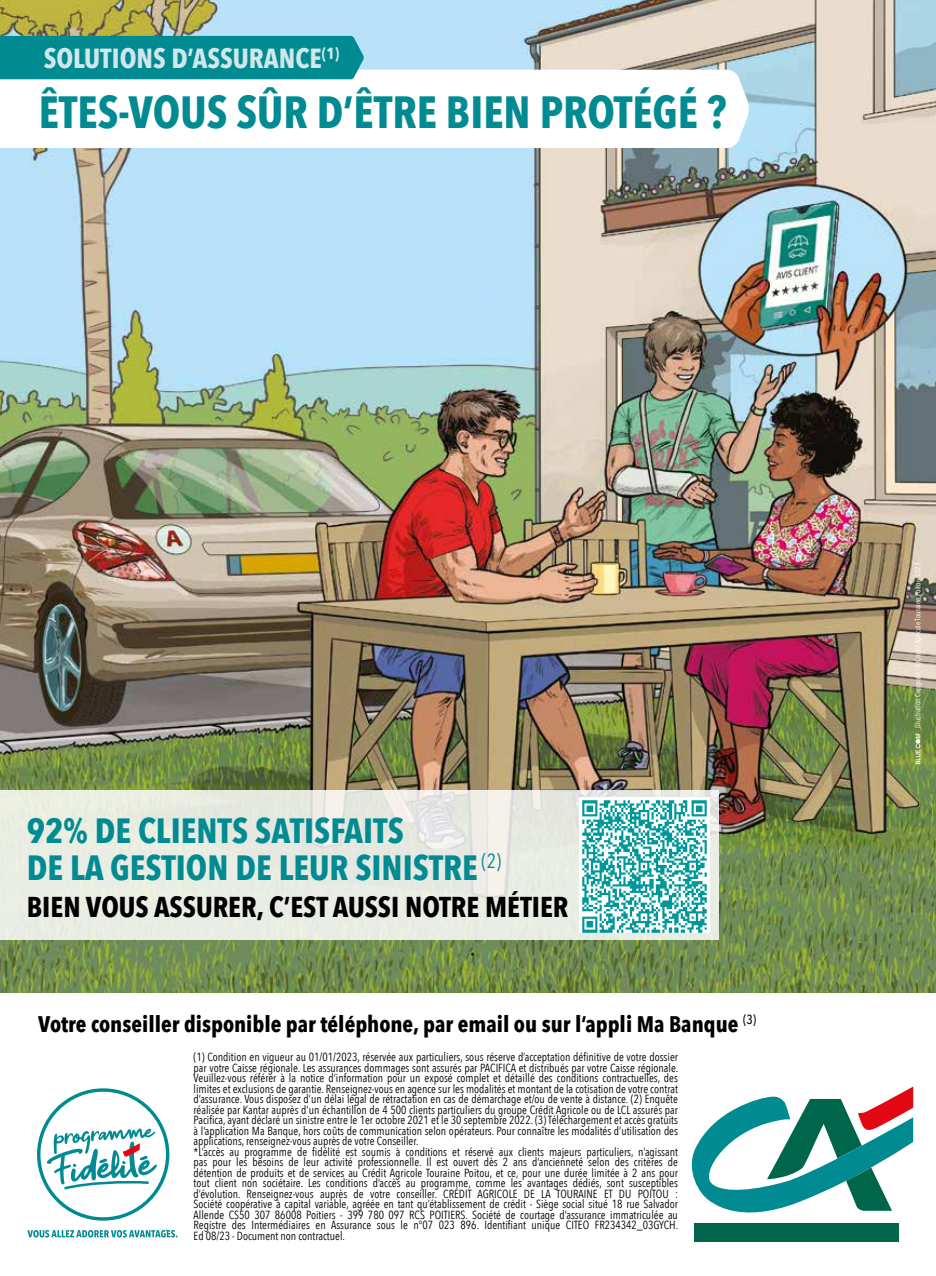
<style>
.page{position:relative;width:936px;height:1276px;background:#fff}
.page>*{position:absolute;margin:0;border:0;box-sizing:border-box;transform-origin:0 0}
.t1{font:700 45px "Avenir Next Condensed";color:#008b92}
.t2{font:700 34.95px/37.2px "Avenir Next Condensed";color:#008b92}
.t3{font:700 28.65px "Avenir Next Condensed";color:#000}
.t4{font:700 27.6px "Avenir Next Condensed";color:#d1e7ea}
.t5{font:700 22.5px "Avenir Next Condensed";color:#000}
.t6{font:11.7px/10.5px "Avenir Next Condensed";color:#000}
.t7{font:7.8px "Avenir Next Condensed";color:#fff}
</style>
<div class="page">
<img style="left:0;top:0;width:935px;height:992px">
<div style="left:694px;top:1223px;width:204px;height:18px;background:#00664b"></div>
<svg style="left:691px;top:1086px;width:222px;height:139px"></svg>
<svg style="left:915px;top:734px;width:5px;height:30px"></svg>
<svg style="left:0;top:70px;width:749px;height:78px"></svg>
<div style="left:0;top:36px;width:364px;height:43px;background:#008b92"></div>
<div style="left:0;top:790px;width:718px;height:150px;background:#e9ede3"></div>
<svg style="left:37px;top:1088px;width:132px;height:132px"></svg>
<svg style="left:27px;top:1229px;width:150px;height:8px"></svg>
<img style="left:579px;top:797px;width:130px;height:135px">
<h3 class="t4" style="left:44px;top:42px;width:297px">SOLUTIONS D’ASSURANCE<sup>(1)</sup></h3>
<h1 class="t1" style="left:39px;top:85px;width:689px">ÊTES-VOUS SÛR D’ÊTRE BIEN PROTÉGÉ ?</h1>
<h2 class="t2" style="left:27px;top:811px;width:476px">92% DE CLIENTS SATISFAITS<br>DE LA GESTION DE LEUR SINISTRE <sup>(2)</sup></h2>
<h3 class="t3" style="left:27px;top:889px;width:543px">BIEN VOUS ASSURER, C’EST AUSSI NOTRE MÉTIER</h3>
<h3 class="t5" style="left:38px;top:1010px;width:719px">Votre conseiller disponible par téléphone, par email ou sur l’appli Ma Banque <sup>(3)</sup></h3>
<p class="t6" style="left:193px;top:1052px;width:486px">(1) Condition en vigueur au 01/01/2023, réservée aux particuliers, sous réserve d’acceptation définitive de votre dossier par votre Caisse régionale. Les assurances dommages sont assurés par PACIFICA et distribués par votre Caisse régionale.<br>Veuillez-vous référer à la notice d’information pour un exposé complet et détaillé des conditions contractuelles, des limites et exclusions de garantie. Renseignez-vous en agence sur les modalités et montant de la cotisation de votre contrat d’assurance. Vous disposez d’un délai légal de rétractation en cas de démarchage et/ou de vente à distance. (2) Enquête réalisée par Kantar auprès d’un échantillon de 4 500 clients particuliers du groupe Crédit Agricole ou de LCL assurés par Pacifica, ayant déclaré un sinistre entre le 1er octobre 2021 et le 30 septembre 2022. (3) Téléchargement et accès gratuits à l’application Ma Banque, hors coûts de communication selon opérateurs. Pour connaître les modalités d’utilisation des applications, renseignez-vous auprès de votre Conseiller.<br>*L’accès au programme de fidélité est soumis à conditions et réservé aux clients majeurs particuliers, n’agissant pas pour les besoins de leur activité professionnelle. Il est ouvert dès 2 ans d’ancienneté selon des critères de détention de produits et de services au Crédit Agricole Touraine Poitou, et ce, pour une durée limitée à 2 ans pour tout client non sociétaire. Les conditions d’accès au programme, comme les avantages dédiés, sont susceptibles d’évolution. Renseignez-vous auprès de votre conseiller. CRÉDIT AGRICOLE DE LA TOURAINE ET DU POITOU :<br>Société coopérative à capital variable, agréée en tant qu’établissement de crédit - Siège social situé 18 rue Salvador Allende CS50 307 86008 Poitiers - 399 780 097 RCS POITIERS. Société de courtage d’assurance immatriculée au Registre des Intermédiaires en Assurance sous le n°07 023 896. Identifiant unique CITEO FR234342_03GYCH.<br>Ed 08/23 - Document non contractuel.</p>
<p class="t7" style="left:912px;top:732px;width:171px;rotate:-90deg">- Illustration Capgrafic - ©Crédit Agricole Touraine Poitou 2023</p>
</div>
